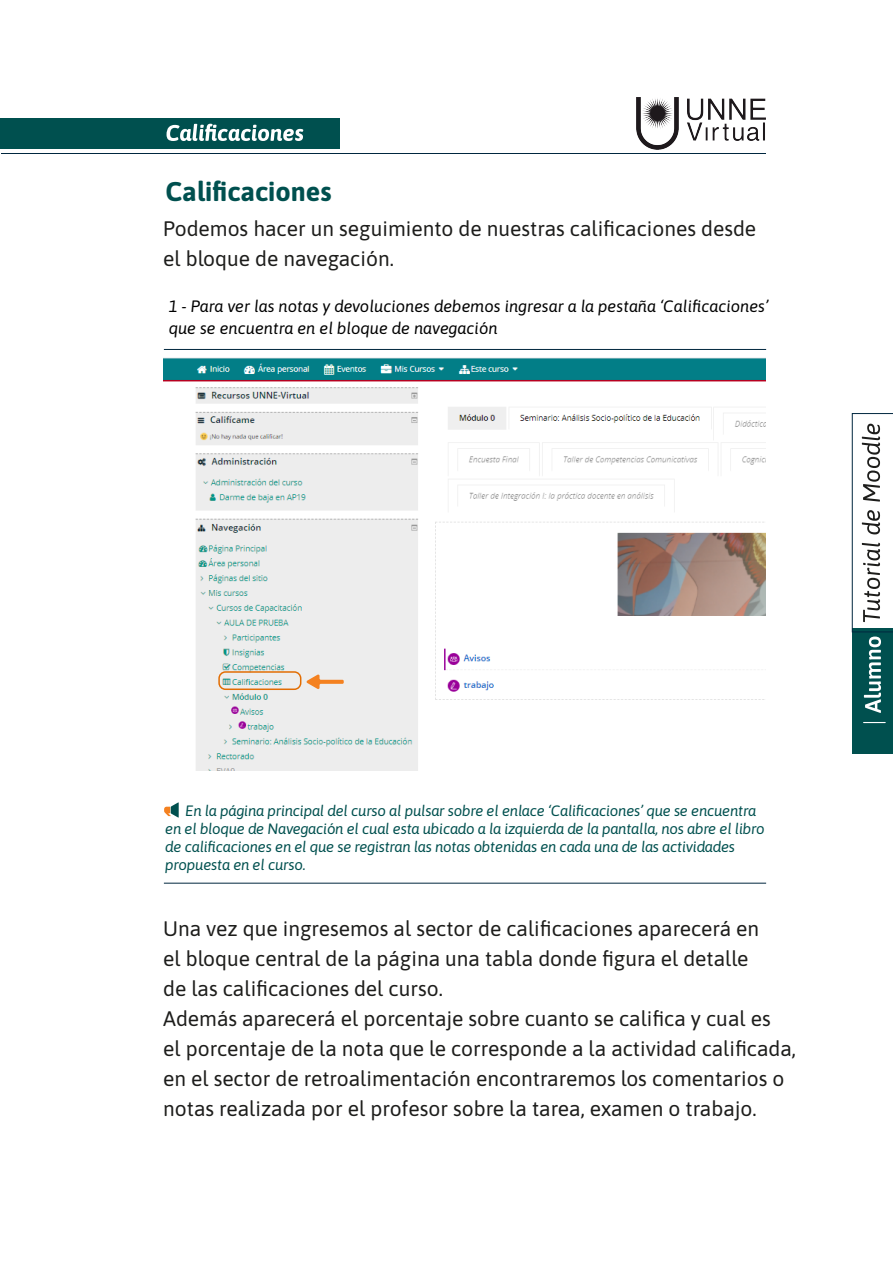
<style>
.page{position:relative;width:893px;height:1263px;background:#fff}
.page>*{position:absolute;margin:0;border:0;box-sizing:border-box;transform-origin:0 0}
.t1{font:700 27px "Asap";color:#00504f}
.t2{font:21px/30px "Asap";color:#1d1d1b}
.t3{font:italic 16.5px/22.2px "Asap";color:#000}
.t4{font:italic 15px/18px "Asap";letter-spacing:-.015em;color:#00504f}
</style>
<div class="page">
<hr style="left:164px;top:349px;width:602px;height:1px;background:#00273f">
<hr style="left:164px;top:883px;width:602px;height:1px;background:#00273f">
<svg style="left:164px;top:802px;width:15px;height:15px"></svg>
<div style="left:0;top:118px;width:340px;height:30px;background:#00504f"></div>
<hr style="left:1px;top:153px;width:764px;height:1px;background:#00273f">
<img style="left:636px;top:98px;width:129px;height:52px">
<svg style="left:167px;top:124px;width:136px;height:17px"></svg>
<div style="left:852px;top:629px;width:41px;height:125px;background:#00504f"></div>
<svg style="left:864px;top:722px;width:21px;height:1px"></svg>
<svg style="left:852px;top:413px;width:41px;height:300px"></svg>
<img style="left:163px;top:357px;width:602px;height:414px">
<div style="left:218px;top:671px;width:83px;height:19px;border:2px solid #e26d03;border-radius:6px"></div>
<svg style="left:306px;top:674px;width:38px;height:15px"></svg>
<p class="t1" style="left:166px;top:173px;width:167px">Calificaciones</p>
<p class="t2" style="left:163px;top:212px;width:594px">Podemos hacer un seguimiento de nuestras calificaciones desde el bloque de navegación.</p>
<p class="t3" style="left:169px;top:294px;width:601px">1 - Para ver las notas y devoluciones debemos ingresar a la pestaña ‘Calificaciones’ que se encuentra en el bloque de navegación</p>
<p class="t4" style="left:165px;top:801px;width:601px;text-indent:20px">En la página principal del curso al pulsar sobre el enlace ‘Calificaciones’ que se encuentra en el bloque de Navegación el cual esta ubicado a la izquierda de la pantalla, nos abre el libro de calificaciones en el que se registran las notas obtenidas en cada una de las actividades propuesta en el curso.</p>
<p class="t2" style="left:163px;top:913px;width:634px">Una vez que ingresemos al sector de calificaciones aparecerá en<br>el bloque central de la página una tabla donde figura el detalle<br>de las calificaciones del curso.<br>Además aparecerá el porcentaje sobre cuanto se califica y cual es<br>el porcentaje de la nota que le corresponde a la actividad calificada, en el sector de retroalimentación encontraremos los comentarios o notas realizada por el profesor sobre la tarea, examen o trabajo.</p>
</div>
